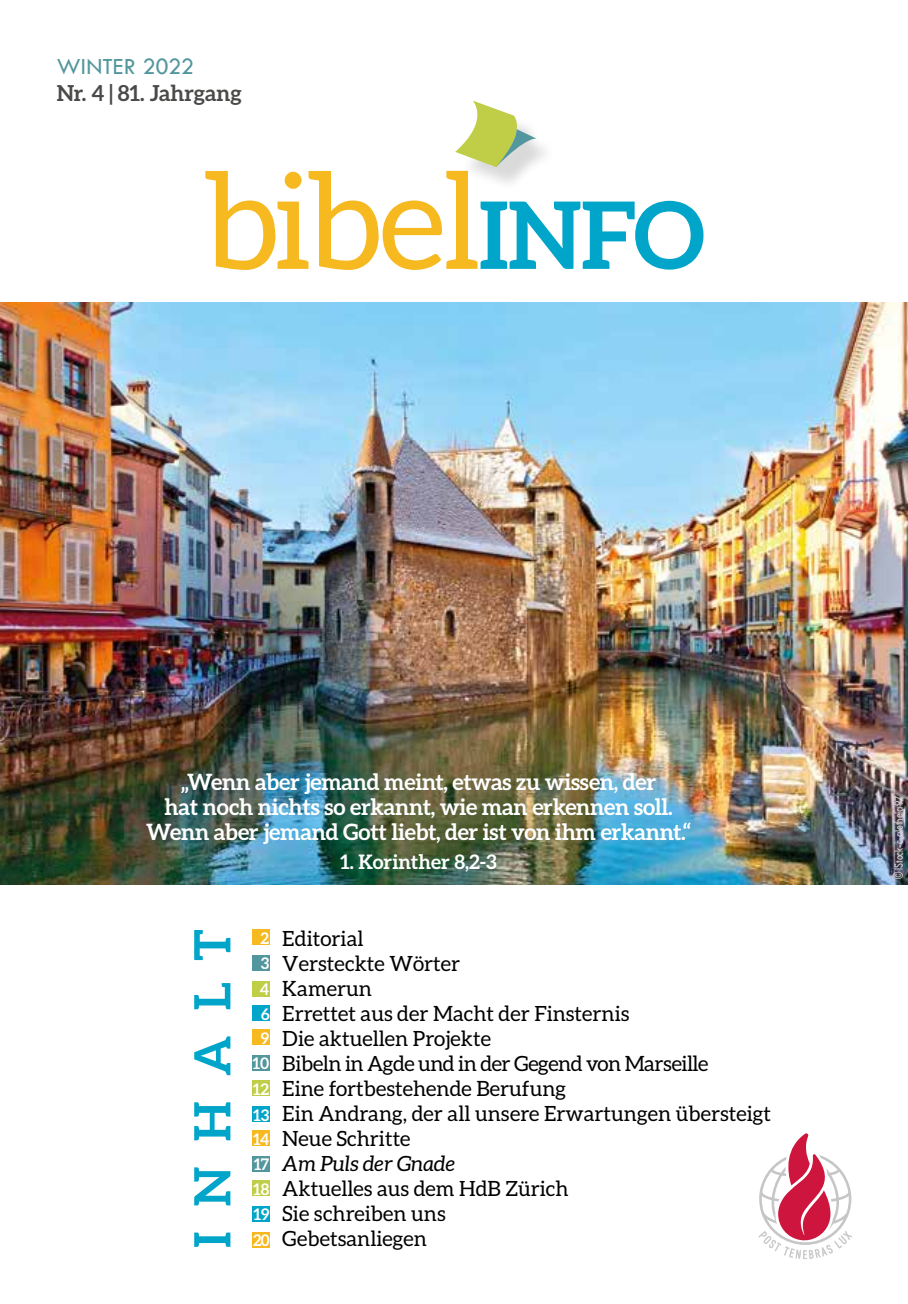
<style>
.page{position:relative;width:908px;height:1304px;background:#fff}
.page>*{position:absolute;margin:0;border:0;box-sizing:border-box;transform-origin:0 0}
.t1{font:133px "Aleo";letter-spacing:-.03em;color:#f7b920}
.t2{font:700 50px "Aleo";letter-spacing:.505em;color:#00a5c9}
.t3{font:24px "Tw Cen";color:#52979d}
.t4{font:700 22.4px/25px "Aleo";letter-spacing:-.015em;color:#fff;text-align:center}
.t5{font:700 22px "Aleo";letter-spacing:-.005em;color:#4a4a49}
.t6{font:21px/25px "Aleo";color:#000}
.t7{font:italic 21px "Aleo";color:#000}
.t8{font:700 20px "Aleo";color:#fff}
.t9{font:700 16px/25px "Aleo";color:#fff;text-align:justify}
.t10{font:13px "Tw Cen";letter-spacing:-.01em;color:#ded6d8;scale:.75 1}
.s1{font-weight:700;font-size:93.2px;color:#00a5c9}
</style>
<div class="page">
<svg style="left:758px;top:1133px;width:93px;height:126px"></svg>
<div style="left:252px;top:955px;width:17px;height:16px;background:#52979d"></div>
<div style="left:252px;top:930px;width:17px;height:15px;background:#f7b920"></div>
<div style="left:252px;top:981px;width:17px;height:15px;background:#c0cd46"></div>
<div style="left:252px;top:1029px;width:17px;height:16px;background:#f7b920"></div>
<div style="left:252px;top:1080px;width:17px;height:16px;background:#c0cd46"></div>
<div style="left:252px;top:1055px;width:17px;height:15px;background:#52979d"></div>
<div style="left:252px;top:1106px;width:17px;height:16px;background:#00a5c9"></div>
<div style="left:252px;top:1131px;width:17px;height:15px;background:#f7b920"></div>
<div style="left:252px;top:1156px;width:17px;height:16px;background:#52979d"></div>
<div style="left:252px;top:1180px;width:17px;height:16px;background:#c0cd46"></div>
<div style="left:252px;top:1206px;width:17px;height:16px;background:#00a5c9"></div>
<div style="left:252px;top:1005px;width:17px;height:16px;background:#00a5c9"></div>
<div style="left:252px;top:1232px;width:18px;height:16px;background:#f7b920"></div>
<img style="left:0;top:302px;width:907px;height:583px">
<div style="left:459px;top:106px;width:82px;height:85px;background:#000;opacity:.15"></div>
<div style="left:501px;top:134px;width:57px;height:56px;background:#000;opacity:.15"></div>
<svg style="left:455px;top:101px;width:81px;height:66px"></svg>
<p class="t3" style="left:57px;top:52px;width:139px">WINTER 2022</p>
<p class="t5" style="left:57px;top:80px;width:186px">Nr. 4 | 81. Jahrgang</p>
<h1 class="t1" style="left:203px;top:147px;width:503px">bibel<span class="s1">INFO</span></h1>
<p class="t4" style="left:146px;top:769px;width:546px">„Wenn aber jemand meint, etwas zu wissen, der<br>hat noch nichts so erkannt, wie man erkennen soll.<br>Wenn aber jemand Gott liebt, der ist von ihm erkannt.“</p>
<p class="t8" style="left:340px;top:850px;width:158px">1. Korinther 8,2-3</p>
<h2 class="t2" style="left:183px;top:1248px;width:320px;rotate:-90deg">INHALT</h2>
<p class="t6" style="left:282px;top:926px;width:490px">Editorial<br>Versteckte Wörter<br>Kamerun<br>Errettet aus der Macht der Finsternis<br>Die aktuellen Projekte<br>Bibeln in Agde und in der Gegend von Marseille<br>Eine fortbestehende Berufung<br>Ein Andrang, der all unsere Erwartungen übersteigt<br>Neue Schritte</p>
<p class="t9" style="left:260px;top:925px;width:10px">2</p>
<p class="t9" style="left:260px;top:976px;width:11px">4</p>
<p class="t9" style="left:261px;top:1025px;width:10px">9</p>
<p class="t9" style="left:253px;top:1076px;width:18px">12</p>
<p class="t9" style="left:260px;top:951px;width:10px">3</p>
<p class="t9" style="left:261px;top:1001px;width:10px">6</p>
<p class="t9" style="left:252px;top:1051px;width:18px">10</p>
<p class="t9" style="left:253px;top:1102px;width:18px">13<br>14<br>17<br>18<br>19</p>
<p class="t7" style="left:282px;top:1152px;width:174px">Am Puls der Gnade</p>
<p class="t6" style="left:282px;top:1176px;width:288px">Aktuelles aus dem HdB Zürich<br>Sie schreiben uns<br>Gebetsanliegen</p>
<p class="t9" style="left:253px;top:1228px;width:18px">20</p>
<p class="t10" style="left:890px;top:879px;width:113px;rotate:-90deg">© iStock-c-aletheia97</p>
</div>
